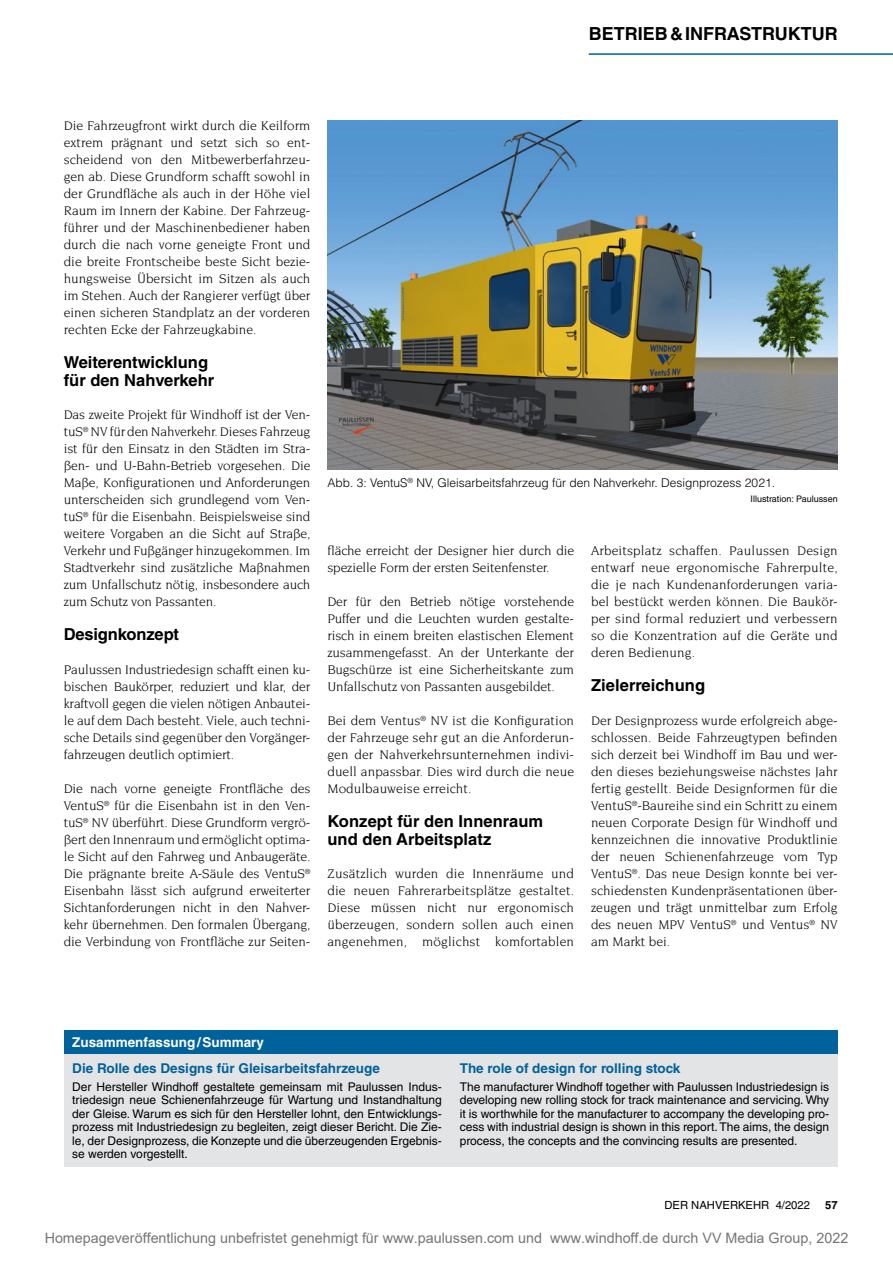
<style>
.page{position:relative;width:893px;height:1263px;background:#fff}
.page>*{position:absolute;margin:0;border:0;box-sizing:border-box;transform-origin:0 0}
.t1{font:700 18px "Helvetica LT Std";color:#000}
.t2{font:700 16.5px/18px "Helvetica LT Std";color:#000}
.t3{font:14.4px "Arial";color:rgb(0 0 0/.55)}
.t4{font:13.5px/17px "Novarese Std";letter-spacing:-.01em;color:#000;text-align:justify}
.t5{font:700 13.5px "Helvetica LT Std";color:#00629b}
.t6{font:700 13.5px "Helvetica LT Std";color:#fff}
.t7{font:12px/13.5px "Helvetica LT Std";color:#000;text-align:justify}
.t8{font:300 12px "Helvetica LT Std";color:#000}
.t9{font:11.25px "Helvetica LT Std";color:#000}
.t10{font:700 11.25px "Helvetica LT Std";color:#000}
.t11{font:9px "Helvetica LT Std";color:#000}
</style>
<div class="page">
<hr style="left:589px;top:53px;width:304px;height:2px;background:#00629b">
<div style="left:64px;top:1030px;width:774px;height:24px;background:#00629b"></div>
<div style="left:64px;top:1054px;width:774px;height:113px;background:#e3e4e5"></div>
<img style="left:327px;top:120px;width:511px;height:350px">
<h1 class="t1" style="left:589px;top:22px;width:250px">BETRIEB&amp;INFRASTRUKTUR</h1>
<p class="t4" style="left:64px;top:117px;width:248px">Die Fahrzeugfront wirkt durch die Keilform extrem prägnant und setzt sich so ent&shy;scheidend von den Mitbewerberfahrzeu&shy;gen ab. Diese Grundform schafft sowohl in der Grundfläche als auch in der Höhe viel Raum im Innern der Kabine. Der Fahrzeug&shy;führer und der Maschinenbediener haben durch die nach vorne geneigte Front und die breite Frontscheibe beste Sicht bezie&shy;hungsweise Übersicht im Sitzen als auch im Stehen. Auch der Rangierer verfügt über einen sicheren Standplatz an der vorderen rechten Ecke der Fahrzeugkabine.</p>
<p class="t2" style="left:64px;top:353px;width:152px">Weiterentwicklung für den Nahverkehr</p>
<p class="t4" style="left:64px;top:406px;width:248px">Das zweite Projekt für Windhoff ist der Ven&shy;tuS<sup>®</sup> NV für den Nahverkehr. Dieses Fahrzeug ist für den Einsatz in den Städten im Stra&shy;ßen- und U-Bahn-Betrieb vorgesehen. Die Maße, Konfigurationen und Anforderungen unterscheiden sich grundlegend vom Ven&shy;tuS<sup>®</sup> für die Eisenbahn. Beispielsweise sind weitere Vorgaben an die Sicht auf Straße, Verkehr und Fußgänger hinzugekommen. Im Stadtverkehr sind zusätzliche Maßnahmen zum Unfallschutz nötig, insbesondere auch zum Schutz von Passanten.</p>
<p class="t2" style="left:64px;top:625px;width:117px">Designkonzept</p>
<p class="t4" style="left:64px;top:661px;width:248px">Paulussen Industriedesign schafft einen ku&shy;bischen Baukörper, reduziert und klar, der kraftvoll gegen die vielen nötigen Anbautei&shy;le auf dem Dach besteht. Viele, auch techni&shy;sche Details sind gegenüber den Vorgänger&shy;fahrzeugen deutlich optimiert.</p>
<p class="t4" style="left:64px;top:780px;width:248px">Die nach vorne geneigte Frontfläche des VentuS<sup>®</sup> für die Eisenbahn ist in den Ven&shy;tuS<sup>®</sup> NV überführt. Diese Grundform vergrö&shy;ßert den Innenraum und ermöglicht optima&shy;le Sicht auf den Fahrweg und Anbaugeräte.<br>Die prägnante breite A-Säule des VentuS<sup>® </sup>Eisenbahn lässt sich aufgrund erweiterter Sichtanforderungen nicht in den Nahver&shy;kehr übernehmen. Den formalen Übergang, die Verbindung von Frontfläche zur Seiten-</p>
<p class="t8" style="left:327px;top:475px;width:449px">Abb. 3: VentuS<sup>®</sup> NV, Gleisarbeitsfahrzeug für den Nahverkehr. Designprozess 2021.</p>
<p class="t11" style="left:751px;top:494px;width:89px">Illustration: Paulussen</p>
<p class="t4" style="left:327px;top:542px;width:248px">fläche erreicht der Designer hier durch die spezielle Form der ersten Seitenfenster.</p>
<p class="t4" style="left:327px;top:593px;width:248px">Der für den Betrieb nötige vorstehende Puffer und die Leuchten wurden gestalte&shy;risch in einem breiten elastischen Element zusammengefasst. An der Unterkante der Bugschürze ist eine Sicherheitskante zum Unfallschutz von Passanten ausgebildet.</p>
<p class="t4" style="left:327px;top:712px;width:248px">Bei dem Ventus<sup>®</sup> NV ist die Konfiguration der Fahrzeuge sehr gut an die Anforderun&shy;gen der Nahverkehrsunternehmen indivi&shy;duell anpassbar. Dies wird durch die neue Modulbauweise erreicht.</p>
<p class="t2" style="left:327px;top:812px;width:217px">Konzept für den Innenraum und den Arbeitsplatz</p>
<p class="t4" style="left:327px;top:865px;width:248px">Zusätzlich wurden die Innenräume und die neuen Fahrerarbeitsplätze gestaltet.<br>Diese müssen nicht nur ergonomisch überzeugen, sondern sollen auch einen angenehmen, möglichst komfortablen</p>
<p class="t4" style="left:591px;top:542px;width:248px">Arbeitsplatz schaffen. Paulussen Design entwarf neue ergonomische Fahrerpulte, die je nach Kundenanforderungen varia&shy;bel bestückt werden können. Die Baukör&shy;per sind formal reduziert und verbessern so die Konzentration auf die Geräte und deren Bedienung.</p>
<p class="t2" style="left:591px;top:676px;width:116px">Zielerreichung</p>
<p class="t4" style="left:591px;top:712px;width:248px">Der Designprozess wurde erfolgreich abge&shy;schlossen. Beide Fahrzeugtypen befinden sich derzeit bei Windhoff im Bau und wer&shy;den dieses beziehungsweise nächstes Jahr fertig gestellt. Beide Designformen für die VentuS<sup>®</sup>-Baureihe sind ein Schritt zu einem neuen Corporate Design für Windhoff und kennzeichnen die innovative Produktlinie der neuen Schienenfahrzeuge vom Typ VentuS<sup>®</sup>. Das neue Design konnte bei ver&shy;schiedensten Kundenpräsentationen über&shy;zeugen und trägt unmittelbar zum Erfolg des neuen MPV VentuS<sup>®</sup> und Ventus<sup>®</sup> NV am Markt bei.</p>
<p class="t6" style="left:72px;top:1034px;width:193px">Zusammenfassung/Summary</p>
<p class="t5" style="left:72px;top:1060px;width:309px">Die Rolle des Designs für Gleisarbeitsfahrzeuge</p>
<p class="t7" style="left:72px;top:1079px;width:371px">Der Hersteller Windhoff gestaltete gemeinsam mit Paulussen Indus&shy;triedesign neue Schienenfahrzeuge für Wartung und Instandhaltung der Gleise. Warum es sich für den Hersteller lohnt, den Entwicklungs&shy;prozess mit Industriedesign zu begleiten, zeigt dieser Bericht. Die Zie&shy;le, der Designprozess, die Konzepte und die überzeugenden Ergebnis&shy;se werden vorgestellt.</p>
<p class="t5" style="left:460px;top:1060px;width:222px">The role of design for rolling stock</p>
<p class="t7" style="left:460px;top:1079px;width:371px">The manufacturer Windhoff together with Paulussen Industriedesign is developing new rolling stock for track maintenance and servicing. Why it is worthwhile for the manufacturer to accompany the developing pro&shy;cess with industrial design is shown in this report. The aims, the design process, the concepts and the convincing results are presented.</p>
<p class="t9" style="left:664px;top:1199px;width:147px">DER NAHVERKEHR 4/2022</p>
<p class="t10" style="left:825px;top:1198px;width:14px">57</p>
<p class="t3" style="left:45px;top:1228px;width:805px">Homepageveröffentlichung unbefristet genehmigt für www.paulussen.com und www.windhoff.de durch VV Media Group, 2022</p>
</div>
